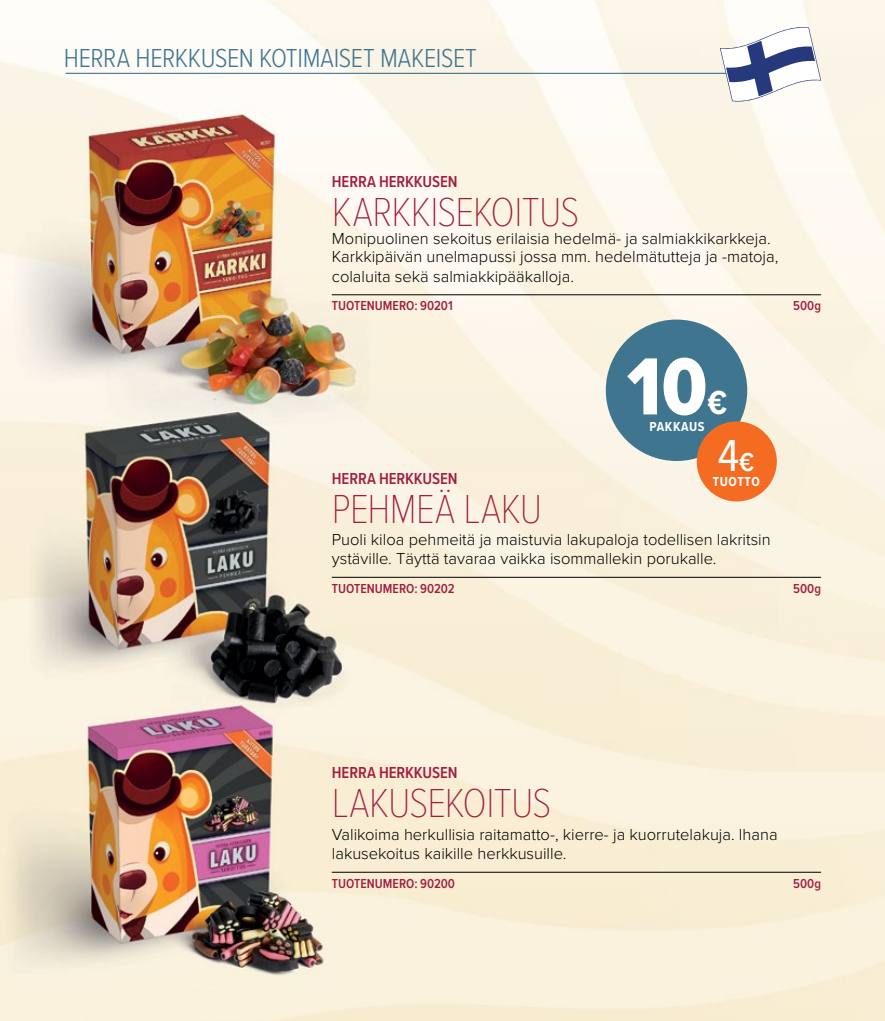
<style>
.page{position:relative;width:885px;height:1021px;background:#fff}
.page>*{position:absolute;margin:0;border:0;box-sizing:border-box;transform-origin:0 0}
.t1{font:84px "Proxima Nova Cond Extrabld";color:#fff}
.t2{font:46.5px "Proxima Nova Cond";color:#fff}
.t3{font:100 42px "Proxima Nova Cond";letter-spacing:-.015em;color:#9f1f41}
.t4{font:700 34.5px "Proxima Nova Cond";color:#fff}
.t5{font:300 27px "Proxima Nova Cond";letter-spacing:-.015em;color:#407590}
.t6{font:300 16.5px/19.5px "Proxima Nova";color:#000}
.t7{font:600 16.5px "Proxima Nova Cond";letter-spacing:-.005em;color:#9f1f41}
.t8{font:600 13.5px "Proxima Nova Cond";letter-spacing:.005em;color:#9f1f41}
.t9{font:700 13.5px "Proxima Nova Cond";letter-spacing:.05em;color:#fff}
.s1{font-weight:600;font-size:27px}
</style>
<div class="page">
<img style="left:0;top:0;width:884px;height:1020px">
<div style="left:605px;top:319px;width:142px;height:142px;background:#407590;border-radius:50%"></div>
<div style="left:696px;top:421px;width:80px;height:80px;background:#f36c21;border-radius:50%"></div>
<hr style="left:65px;top:73px;width:675px;height:1px;background:#407590">
<svg style="left:719px;top:27px;width:102px;height:75px"></svg>
<hr style="left:332px;top:294px;width:489px;height:1px;background:#000">
<hr style="left:332px;top:577px;width:489px;height:1px;background:#000">
<hr style="left:332px;top:872px;width:489px;height:1px;background:#000">
<h3 class="t5" style="left:64px;top:42px;width:414px">HERRA HERKKUSEN KOTIMAISET MAKEISET</h3>
<p class="t7" style="left:332px;top:172px;width:127px">HERRA HERKKUSEN</p>
<h3 class="t3" style="left:332px;top:187px;width:249px">KARKKISEKOITUS</h3>
<p class="t6" style="left:332px;top:230px;width:448px;line-height:18px">Monipuolinen sekoitus erilaisia hedelmä- ja salmiakkikarkkeja.<br>Karkkipäivän unelmapussi jossa mm. hedelmätutteja ja -matoja,</p>
<p class="t6" style="left:332px;top:267px;width:244px">colaluita sekä salmiakkipääkalloja.</p>
<p class="t8" style="left:332px;top:297px;width:122px">TUOTENUMERO: 90201</p>
<p class="t8" style="left:793px;top:297px;width:29px">500g</p>
<h1 class="t1" style="left:626px;top:336px;width:82px">10</h1>
<h3 class="t4" style="left:707px;top:382px;width:21px">€</h3>
<p class="t9" style="left:649px;top:418px;width:57px">PAKKAUS</p>
<h2 class="t2" style="left:717px;top:427px;width:38px">4<span class="s1">€</span></h2>
<p class="t9" style="left:712px;top:473px;width:49px">TUOTTO</p>
<p class="t7" style="left:332px;top:468px;width:127px">HERRA HERKKUSEN</p>
<h3 class="t3" style="left:332px;top:483px;width:212px">PEHMEÄ LAKU</h3>
<p class="t6" style="left:332px;top:530px;width:440px">Puoli kiloa pehmeitä ja maistuvia lakupaloja todellisen lakritsin ystäville. Täyttä tavaraa vaikka isommallekin porukalle.</p>
<p class="t8" style="left:332px;top:580px;width:124px">TUOTENUMERO: 90202</p>
<p class="t8" style="left:793px;top:580px;width:29px">500g</p>
<p class="t7" style="left:332px;top:763px;width:127px">HERRA HERKKUSEN</p>
<h3 class="t3" style="left:332px;top:778px;width:221px">LAKUSEKOITUS</h3>
<p class="t6" style="left:332px;top:824px;width:447px">Valikoima herkullisia raitamatto-, kierre- ja kuorrutelakuja. Ihana lakusekoitus kaikille herkkusuille.</p>
<p class="t8" style="left:332px;top:874px;width:125px">TUOTENUMERO: 90200</p>
<p class="t8" style="left:793px;top:874px;width:29px">500g</p>
</div>
